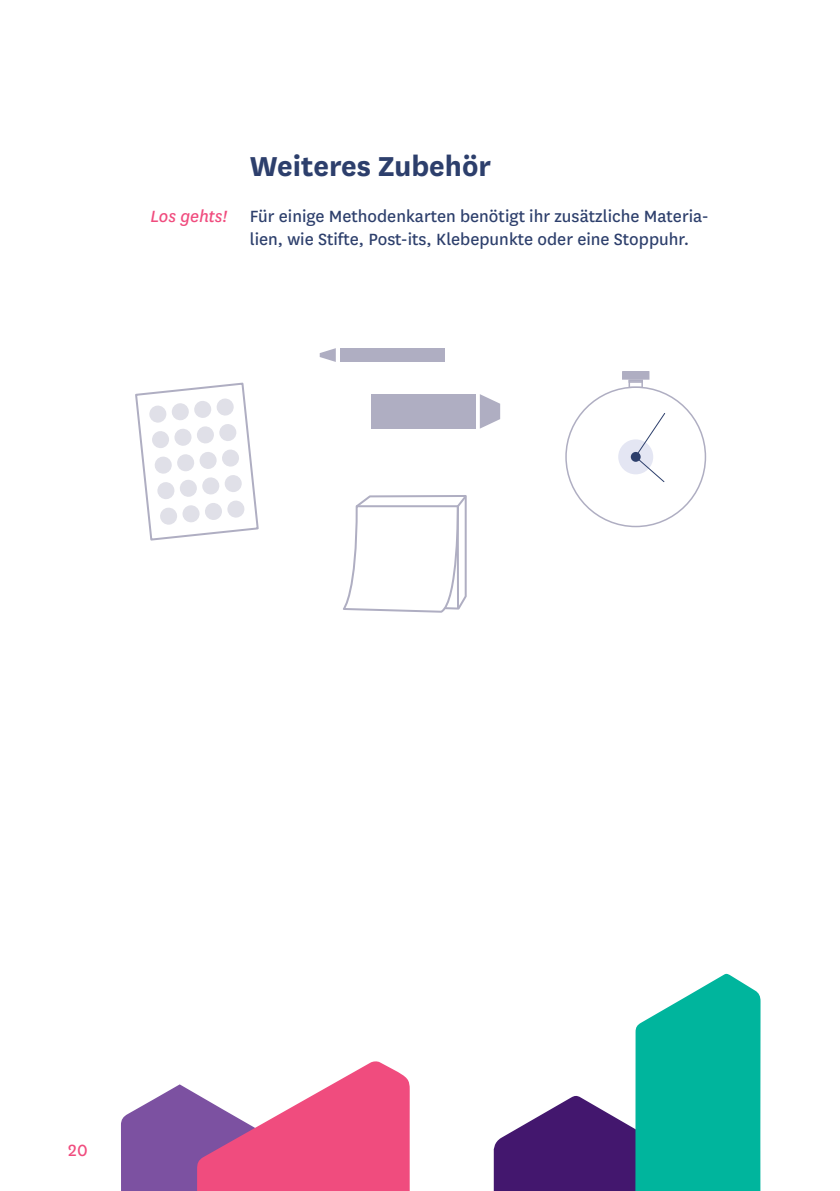
<style>
.page{position:relative;width:840px;height:1191px;background:#fff}
.page>*{position:absolute;margin:0;border:0;box-sizing:border-box;transform-origin:0 0}
.t1{font:700 32px "National";color:#2d3f6c}
.t2{font:19px/23px "National";color:#2d3f6c}
.t3{font:italic 19px "National";color:#f04c7e}
.t4{font:19px "National";color:#f04c7e}
</style>
<div class="page">
<svg style="left:343px;top:495px;width:124px;height:118px"></svg>
<hr style="left:456px;top:506px;width:3px;height:102px;background:#afaec2">
<svg style="left:319px;top:348px;width:125px;height:14px"></svg>
<svg style="left:371px;top:394px;width:129px;height:35px"></svg>
<svg style="left:135px;top:382px;width:124px;height:159px"></svg>
<div style="left:150px;top:406px;width:16px;height:16px;background:#e0e0e8;border-radius:50%"></div>
<div style="left:149px;top:405px;width:18px;height:18px;border:2px solid #e0e0e8;border-radius:50%"></div>
<div style="left:217px;top:399px;width:16px;height:16px;background:#e0e0e8;border-radius:50%"></div>
<div style="left:216px;top:398px;width:18px;height:18px;border:2px solid #e0e0e8;border-radius:50%"></div>
<div style="left:195px;top:401px;width:15px;height:16px;background:#e0e0e8;border-radius:50%"></div>
<div style="left:194px;top:400px;width:17px;height:18px;border:2px solid #e0e0e8;border-radius:50%"></div>
<div style="left:172px;top:404px;width:16px;height:16px;background:#e0e0e8;border-radius:50%"></div>
<div style="left:171px;top:403px;width:18px;height:18px;border:2px solid #e0e0e8;border-radius:50%"></div>
<div style="left:152px;top:432px;width:16px;height:15px;background:#e0e0e8;border-radius:50%"></div>
<div style="left:151px;top:431px;width:18px;height:17px;border:2px solid #e0e0e8;border-radius:50%"></div>
<div style="left:220px;top:425px;width:15px;height:15px;background:#e0e0e8;border-radius:50%"></div>
<div style="left:219px;top:424px;width:17px;height:17px;border:2px solid #e0e0e8;border-radius:50%"></div>
<div style="left:197px;top:427px;width:16px;height:16px;background:#e0e0e8;border-radius:50%"></div>
<div style="left:196px;top:426px;width:18px;height:18px;border:2px solid #e0e0e8;border-radius:50%"></div>
<div style="left:175px;top:429px;width:16px;height:16px;background:#e0e0e8;border-radius:50%"></div>
<div style="left:174px;top:428px;width:18px;height:18px;border:2px solid #e0e0e8;border-radius:50%"></div>
<div style="left:155px;top:457px;width:16px;height:16px;background:#e0e0e8;border-radius:50%"></div>
<div style="left:154px;top:456px;width:18px;height:18px;border:2px solid #e0e0e8;border-radius:50%"></div>
<div style="left:222px;top:450px;width:16px;height:16px;background:#e0e0e8;border-radius:50%"></div>
<div style="left:221px;top:449px;width:18px;height:18px;border:2px solid #e0e0e8;border-radius:50%"></div>
<div style="left:200px;top:452px;width:16px;height:16px;background:#e0e0e8;border-radius:50%"></div>
<div style="left:199px;top:451px;width:18px;height:18px;border:2px solid #e0e0e8;border-radius:50%"></div>
<div style="left:178px;top:455px;width:15px;height:16px;background:#e0e0e8;border-radius:50%"></div>
<div style="left:177px;top:454px;width:17px;height:18px;border:2px solid #e0e0e8;border-radius:50%"></div>
<div style="left:158px;top:483px;width:16px;height:15px;background:#e0e0e8;border-radius:50%"></div>
<div style="left:157px;top:482px;width:18px;height:17px;border:2px solid #e0e0e8;border-radius:50%"></div>
<div style="left:225px;top:476px;width:16px;height:15px;background:#e0e0e8;border-radius:50%"></div>
<div style="left:224px;top:475px;width:18px;height:17px;border:2px solid #e0e0e8;border-radius:50%"></div>
<div style="left:203px;top:478px;width:15px;height:16px;background:#e0e0e8;border-radius:50%"></div>
<div style="left:202px;top:477px;width:17px;height:18px;border:2px solid #e0e0e8;border-radius:50%"></div>
<div style="left:180px;top:480px;width:16px;height:16px;background:#e0e0e8;border-radius:50%"></div>
<div style="left:179px;top:479px;width:18px;height:18px;border:2px solid #e0e0e8;border-radius:50%"></div>
<div style="left:161px;top:508px;width:15px;height:16px;background:#e0e0e8;border-radius:50%"></div>
<div style="left:160px;top:507px;width:17px;height:18px;border:2px solid #e0e0e8;border-radius:50%"></div>
<div style="left:228px;top:501px;width:16px;height:16px;background:#e0e0e8;border-radius:50%"></div>
<div style="left:227px;top:500px;width:18px;height:18px;border:2px solid #e0e0e8;border-radius:50%"></div>
<div style="left:205px;top:503px;width:16px;height:16px;background:#e0e0e8;border-radius:50%"></div>
<div style="left:204px;top:502px;width:18px;height:18px;border:2px solid #e0e0e8;border-radius:50%"></div>
<div style="left:183px;top:506px;width:16px;height:16px;background:#e0e0e8;border-radius:50%"></div>
<div style="left:182px;top:505px;width:18px;height:18px;border:2px solid #e0e0e8;border-radius:50%"></div>
<svg style="left:622px;top:371px;width:27px;height:15px"></svg>
<hr style="left:628px;top:380px;width:14px;height:3px;background:#afaec2">
<div style="left:618px;top:439px;width:35px;height:35px;background:#e4e6f3;border-radius:50%"></div>
<svg style="left:630px;top:452px;width:10px;height:10px"></svg>
<svg style="left:633px;top:413px;width:32px;height:69px"></svg>
<svg style="left:493px;top:973px;width:268px;height:218px"></svg>
<svg style="left:121px;top:1061px;width:288px;height:130px"></svg>
<p class="t3" style="left:150px;top:204px;width:78px">Los gehts!</p>
<h1 class="t1" style="left:249px;top:143px;width:243px">Weiteres Zubehör</h1>
<p class="t2" style="left:249px;top:203px;width:460px">Für einige Methodenkarten benötigt ihr zusätzliche Materia&shy;lien, wie Stifte, Post-its, Klebepunkte oder eine Stoppuhr.</p>
<p class="t4" style="left:68px;top:1137px;width:21px">20</p>
</div>
